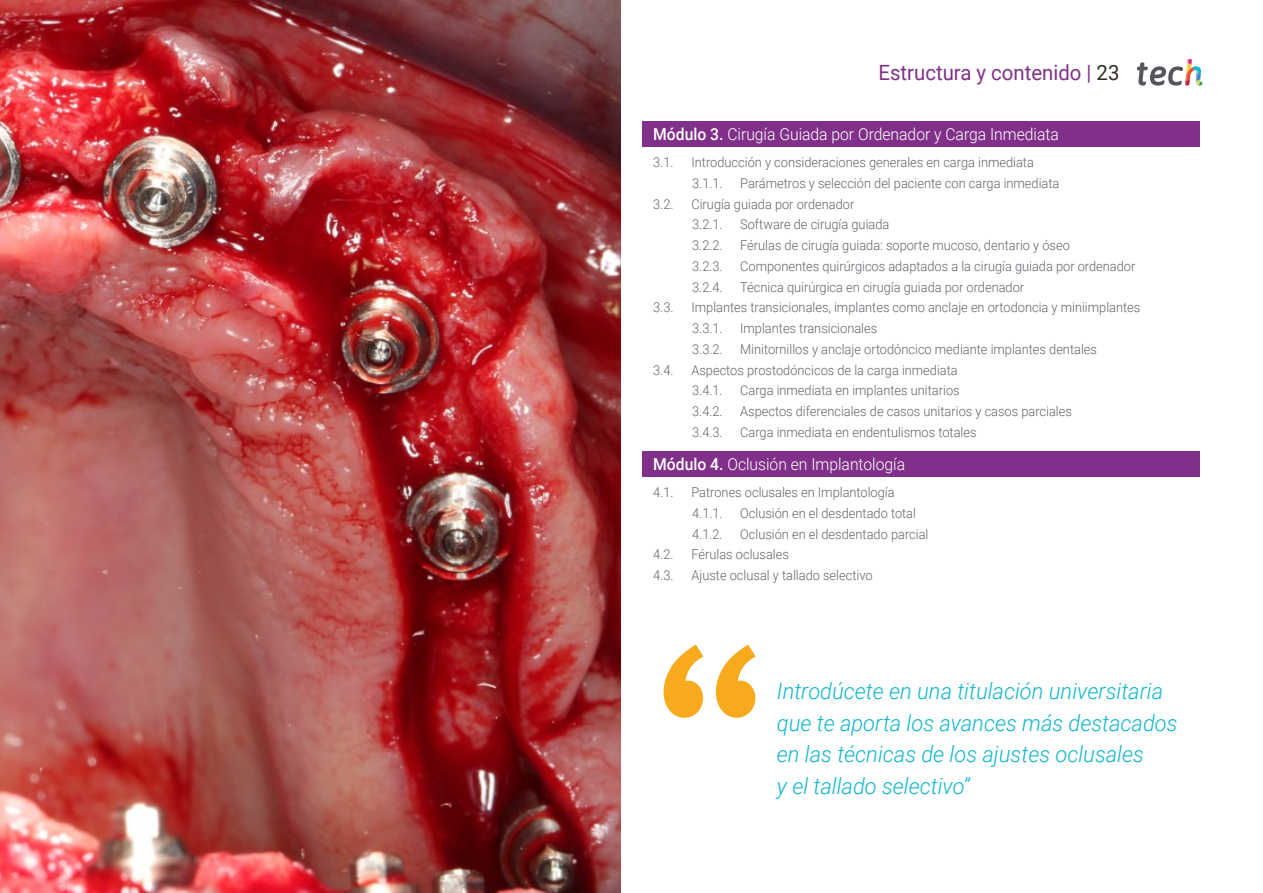
<style>
.page{position:relative;width:1263px;height:893px;background:#fff}
.page>*{position:absolute;margin:0;border:0;box-sizing:border-box;transform-origin:0 0}
.t1{font:italic 300 22.5px/31.5px "Roboto";color:#0fb6cf}
.t2{font:21px "Roboto";color:#813089}
.t3{font:300 16.5px "Roboto";color:#fff;scale:.95 1}
.t4{font:300 13.5px/20.7px "Roboto";color:#61646a;scale:.95 1}
.s1{color:#312e20}
.s2{font-weight:500}
</style>
<div class="page">
<img style="left:0;top:0;width:621px;height:893px">
<div style="left:642px;top:121px;width:557px;height:25px;background:#813089"></div>
<div style="left:642px;top:451px;width:557px;height:25px;background:#813089"></div>
<svg style="left:663px;top:645px;width:93px;height:73px"></svg>
<svg style="left:1137px;top:59px;width:65px;height:27px"></svg>
<h2 class="t2" style="left:878px;top:57px;width:242px">Estructura y contenido | <span class="s1">23</span></h2>
<p class="t3" style="left:653px;top:123px;width:429px"><span class="s2">Módulo 3.</span> Cirugía Guiada por Ordenador y Carga Inmediata</p>
<p class="t4" style="left:653px;top:151px;width:23px">3.1.</p>
<p class="t4" style="left:691px;top:151px;width:362px">Introducción y consideraciones generales en carga inmediata<br>3.1.1.</p>
<p class="t4" style="left:740px;top:172px;width:338px">Parámetros y selección del paciente con carga inmediata</p>
<p class="t4" style="left:653px;top:193px;width:23px">3.2.</p>
<p class="t4" style="left:691px;top:193px;width:173px">Cirugía guiada por ordenador<br>3.2.1.</p>
<p class="t4" style="left:740px;top:214px;width:159px">Software de cirugía guiada</p>
<p class="t4" style="left:692px;top:234px;width:34px">3.2.2.</p>
<p class="t4" style="left:740px;top:234px;width:349px">Férulas de cirugía guiada: soporte mucoso, dentario y óseo</p>
<p class="t4" style="left:692px;top:255px;width:34px">3.2.3.</p>
<p class="t4" style="left:740px;top:255px;width:417px">Componentes quirúrgicos adaptados a la cirugía guiada por ordenador</p>
<p class="t4" style="left:692px;top:276px;width:34px">3.2.4.</p>
<p class="t4" style="left:740px;top:276px;width:300px">Técnica quirúrgica en cirugía guiada por ordenador</p>
<p class="t4" style="left:653px;top:297px;width:23px">3.3.</p>
<p class="t4" style="left:691px;top:297px;width:474px">Implantes transicionales, implantes como anclaje en ortodoncia y miniimplantes<br>3.3.1.</p>
<p class="t4" style="left:740px;top:317px;width:146px">Implantes transicionales</p>
<p class="t4" style="left:692px;top:338px;width:34px">3.3.2.</p>
<p class="t4" style="left:740px;top:338px;width:377px">Minitornillos y anclaje ortodóncico mediante implantes dentales</p>
<p class="t4" style="left:653px;top:359px;width:23px">3.4.</p>
<p class="t4" style="left:691px;top:359px;width:282px">Aspectos prostodóncicos de la carga inmediata<br>3.4.1.</p>
<p class="t4" style="left:740px;top:380px;width:233px">Carga inmediata en implantes unitarios</p>
<p class="t4" style="left:692px;top:400px;width:34px">3.4.2.</p>
<p class="t4" style="left:740px;top:400px;width:351px">Aspectos diferenciales de casos unitarios y casos parciales</p>
<p class="t4" style="left:692px;top:421px;width:34px">3.4.3.</p>
<p class="t4" style="left:740px;top:421px;width:250px">Carga inmediata en endentulismos totales</p>
<p class="t3" style="left:653px;top:453px;width:267px"><span class="s2">Módulo 4.</span> Oclusión en Implantología</p>
<p class="t4" style="left:653px;top:481px;width:23px">4.1.</p>
<p class="t4" style="left:691px;top:481px;width:215px">Patrones oclusales en Implantología<br>4.1.1.</p>
<p class="t4" style="left:740px;top:502px;width:187px">Oclusión en el desdentado total</p>
<p class="t4" style="left:692px;top:523px;width:34px">4.1.2.</p>
<p class="t4" style="left:740px;top:523px;width:200px">Oclusión en el desdentado parcial</p>
<p class="t4" style="left:653px;top:544px;width:23px">4.2.</p>
<p class="t4" style="left:691px;top:544px;width:104px">Férulas oclusales</p>
<p class="t4" style="left:653px;top:564px;width:23px">4.3.</p>
<p class="t4" style="left:691px;top:564px;width:192px">Ajuste oclusal y tallado selectivo</p>
<h1 class="t1" style="left:777px;top:674px;width:402px">Introdúcete en una titulación universitaria que te aporta los avances más destacados en las técnicas de los ajustes oclusales<br>y el tallado selectivo”</h1>
</div>
